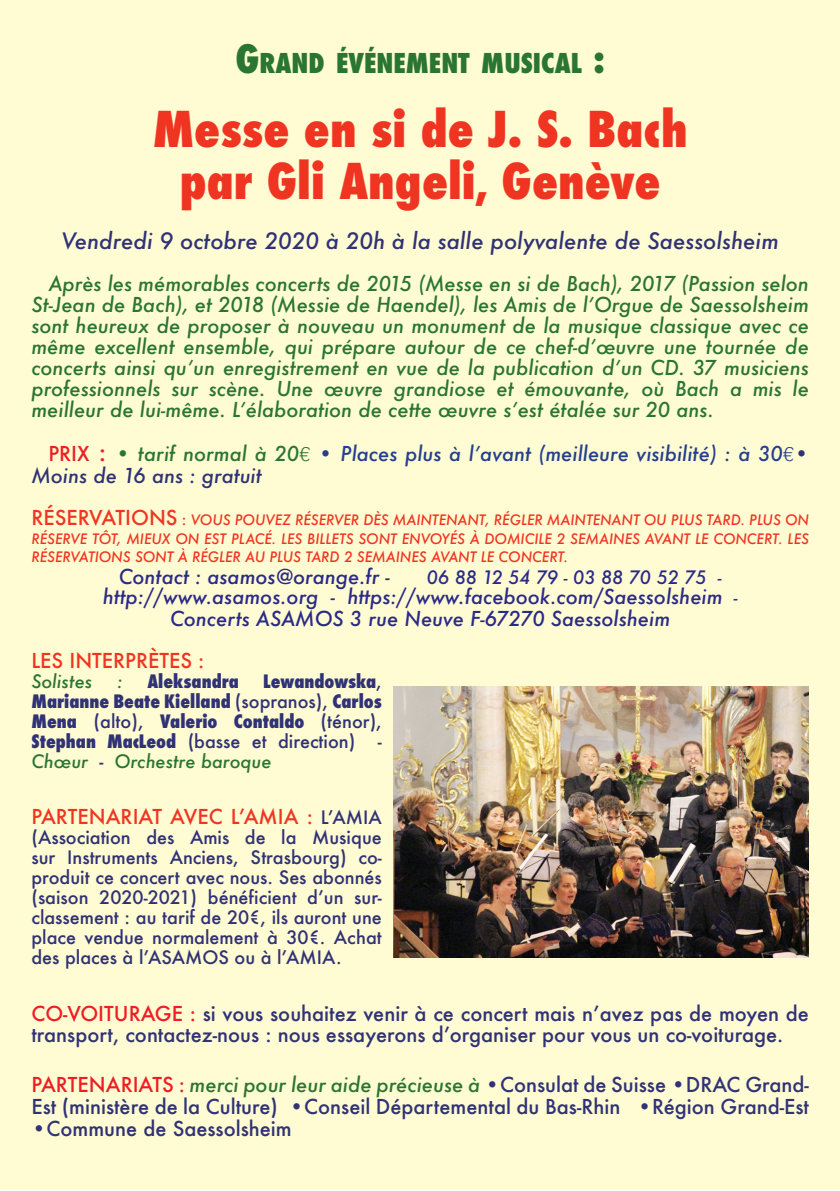
<style>
.page{position:relative;width:840px;height:1191px;background:#fff}
.page>*{position:absolute;margin:0;border:0;box-sizing:border-box;transform-origin:0 0}
.t1{font:800 condensed 48px/52px "Futura";color:#ef3522}
.t2{font:800 condensed 38px "Futura";color:#2a7531}
.t3{font:800 condensed 38px "Futura";color:#ef3522}
.t4{font:800 condensed 26.6px "Futura";color:#2a7531}
.t5{font:500 24px "Futura";color:#ee1d23}
.t6{font:italic 500 22px "Futura";color:#303276}
.t7{font:italic 500 20px/21px "Futura";color:#2a7531;text-align:right}
.t8{font:500 20px "Futura";color:#303276}
.t9{font:italic 500 20px/22px "Futura";color:#2b2a87}
.t10{font:italic 500 20px "Futura";color:#253f8e}
.t11{font:500 20px "Futura";color:#ef3522}
.t12{font:500 20px "Futura";color:#ee1d23}
.t13{font:italic 500 20px "Futura";color:#303276}
.t14{font:500 18px "Futura";color:#303276}
.t15{font:800 condensed 18px "Futura";color:#303276}
.t16{font:italic 500 18px "Futura";color:#2a7531}
.t17{font:italic 500 18px "Futura";color:#2b2a87}
.t18{font:italic 500 14px/18px "Futura";color:#ef3522}
.s1{font-size:38px}
.s2{color:#2a7531}
.s3{font-family:"Helvetica";font-weight:300;font-style:normal;color:#2a7531}
.s4{font-family:"Helvetica";font-weight:300;font-style:normal}
.s5{color:#303276}
.s6{font-style:normal;font-size:15px}
.s7{font-weight:500;font-stretch:normal}
.s8{color:#ee1d23}
.s9{font-style:normal;color:#ee1d23}
.s10{font-style:normal;color:#303276}
</style>
<div class="page">
<div style="left:0;top:0;width:839px;height:1189px;background:#fffbd3"></div>
<img style="left:393px;top:686px;width:415px;height:271px">
<h3 class="t4" style="left:235px;top:45px;width:348px"><span class="s1">G</span>RAND ÉVÉNEMENT MUSICAL</h3>
<h1 class="t1" style="left:501px;top:104px;width:187px;text-indent:-349px">Messe en si de .S.J Bach<br>Genève</h1>
<h2 class="t2" style="left:593px;top:33px;width:13px">:</h2>
<h1 class="t1" style="left:180px;top:156px;width:297px">par Gli Angeli</h1>
<p class="t6" style="left:62px;top:226px;width:718px">Vendredi 9 octobre 2020 à 20 àh la salle polyvalente de Saessolsheim</p>
<p class="t7" style="left:31px;top:273px;width:778px">Après les mémorables concerts de 2015 (Messe en si de Bach ,) 2017 (Passion selon St-Jean de Bach ,) et 2018 (Messie de Haendel ,) les Amis de ’l Orgue de Saessolsheim sont heureux de proposer à nouveau un monument de la musique classique avec ce même excellent ensemble, qui prépare autour de ce chef d- ’œuvre une tournée de concerts ainsi qu’un enregistrement en vue de la publication d’un CD. 37 musiciens le</p>
<h2 class="t3" style="left:475px;top:159px;width:13px">,</h2>
<p class="t7" style="left:31px;top:378px;width:683px;text-align:left">professionnels<br>meilleur de lui-même ’L. élaboration de cette œuvre ’s est étalée sur 20 ans.</p>
<p class="t10" style="left:115px;top:440px;width:694px"><span class="s2">• tarif normal à 20</span><span class="s3">€</span> • Places plus à ’l avant (meilleure visibilité) à: 30<span class="s4">€</span><span class="s5">•</span></p>
<p class="t7" style="left:393px;top:378px;width:93px">grandiose</p>
<p class="t7" style="left:674px;top:378px;width:46px">Bach</p>
<p class="t7" style="left:276px;top:378px;width:39px">Une</p>
<p class="t7" style="left:752px;top:378px;width:31px">mis</p>
<p class="t7" style="left:209px;top:378px;width:58px">scène.</p>
<p class="t7" style="left:524px;top:378px;width:108px">émouvante,</p>
<p class="t7" style="left:641px;top:378px;width:24px">où</p>
<p class="t7" style="left:496px;top:378px;width:19px">et</p>
<p class="t7" style="left:171px;top:378px;width:28px">sur</p>
<p class="t7" style="left:324px;top:378px;width:61px">œuvre</p>
<p class="t7" style="left:729px;top:378px;width:14px">a</p>
<p class="t12" style="left:48px;top:440px;width:43px">Prix</p>
<p class="t13" style="left:31px;top:462px;width:232px">Moins de 16 ans : gratuit</p>
<p class="t18" style="left:182px;top:511px;width:628px"><span class="s6">:</span> VOUS POUVEZ RÉSERVER DÈS MAINTENANT, RÉGLER MAINTENANT OU PLUS TARD. PLUS ON</p>
<p class="t5" style="left:99px;top:436px;width:9px">:</p>
<p class="t11" style="left:31px;top:504px;width:148px">RÉSERVATI ONS</p>
<p class="t18" style="left:31px;top:529px;width:778px">RÉSERVE TÔT, MIEUX ON EST PLACÉ. LES BILLETS SONT ENVOYÉS À DOMICILE 2 SEMAINES AVANT LE CONCERT. LES<br>RÉSERVATIONS SONT À RÉGLER AU PLUS TARD 2 SEMAINES AVANT LE CONCERT.</p>
<p class="t17" style="left:717px;top:564px;width:5px">-</p>
<p class="t9" style="left:119px;top:565px;width:272px">Contact : asamos@orange.fr -</p>
<p class="t17" style="left:426px;top:564px;width:281px">06 88 12 54 79 - 03 88 70 52 75</p>
<p class="t9" style="left:170px;top:585px;width:501px;text-indent:-67px">http://www.asamos.org<br>Concerts ASAMOS 3 rue Neuve F-67270 Saessolsheim</p>
<p class="t11" style="left:198px;top:646px;width:8px">:</p>
<p class="t9" style="left:347px;top:585px;width:376px">https://www.facebook.com/Saessolsheim</p>
<p class="t9" style="left:330px;top:585px;width:6px">-</p>
<p class="t17" style="left:733px;top:584px;width:5px">-</p>
<p class="t11" style="left:31px;top:646px;width:57px">LES inte</p>
<p class="t11" style="left:113px;top:646px;width:58px">rprètes</p>
<p class="t16" style="left:31px;top:668px;width:62px">Solistes</p>
<p class="t15" style="left:31px;top:688px;width:352px">Marianne Beate Kielland <span class="s7">(sopranos ,)</span> Carlos</p>
<p class="t14" style="left:320px;top:708px;width:63px">(ténor ,(</p>
<p class="t15" style="left:147px;top:668px;width:93px">Aleksandra</p>
<p class="t15" style="left:263px;top:668px;width:120px">Lewandowska<span class="s7">,</span></p>
<p class="t16" style="left:117px;top:668px;width:7px">:</p>
<p class="t14" style="left:94px;top:708px;width:51px">(alto ,)</p>
<p class="t15" style="left:160px;top:708px;width:59px">Valerio</p>
<p class="t15" style="left:234px;top:708px;width:72px">Contaldo</p>
<p class="t15" style="left:31px;top:708px;width:47px">Mena</p>
<p class="t14" style="left:187px;top:728px;width:54px">(basse</p>
<p class="t14" style="left:278px;top:728px;width:79px">direction(</p>
<p class="t15" style="left:31px;top:728px;width:66px">Stephan</p>
<p class="t15" style="left:107px;top:728px;width:71px">MacLeod</p>
<p class="t14" style="left:252px;top:728px;width:17px">et</p>
<p class="t14" style="left:378px;top:728px;width:5px">-</p>
<p class="t16" style="left:31px;top:748px;width:58px">Chœur</p>
<p class="t16" style="left:114px;top:748px;width:159px">Orchestre baroque</p>
<p class="t14" style="left:99px;top:748px;width:5px">-</p>
<p class="t11" style="left:31px;top:802px;width:257px">Partenariat avec ’l AMIA</p>
<p class="t11" style="left:306px;top:802px;width:8px">:</p>
<p class="t14" style="left:321px;top:804px;width:52px">’L AMIA</p>
<p class="t14" style="left:31px;top:824px;width:101px">(Association</p>
<p class="t14" style="left:31px;top:864px;width:352px">produit ce concert avec nous. Ses abonnés</p>
<p class="t14" style="left:146px;top:824px;width:30px">des</p>
<p class="t14" style="left:245px;top:824px;width:22px">de</p>
<p class="t14" style="left:281px;top:824px;width:17px">la</p>
<p class="t14" style="left:312px;top:824px;width:71px">Musique</p>
<p class="t14" style="left:190px;top:824px;width:41px">Amis</p>
<p class="t14" style="left:250px;top:844px;width:97px">Strasbourg)</p>
<p class="t14" style="left:169px;top:844px;width:70px">Anciens,</p>
<p class="t14" style="left:67px;top:844px;width:92px">I nstruments</p>
<p class="t14" style="left:31px;top:844px;width:25px">sur</p>
<p class="t14" style="left:358px;top:844px;width:25px">co-</p>
<p class="t14" style="left:208px;top:884px;width:90px">bénéficient</p>
<p class="t14" style="left:31px;top:884px;width:59px">(saison</p>
<p class="t14" style="left:99px;top:884px;width:99px">2020-2021)</p>
<p class="t14" style="left:307px;top:884px;width:38px">d’un</p>
<p class="t14" style="left:354px;top:884px;width:29px">sur-</p>
<p class="t14" style="left:31px;top:904px;width:352px">classement : au tarif de 20€, ils auront une</p>
<p class="t14" style="left:31px;top:924px;width:46px">place</p>
<p class="t14" style="left:85px;top:924px;width:61px">vendue</p>
<p class="t14" style="left:152px;top:924px;width:108px">normalement</p>
<p class="t14" style="left:334px;top:924px;width:49px">Achat</p>
<p class="t14" style="left:286px;top:924px;width:40px">30€.</p>
<p class="t14" style="left:267px;top:924px;width:12px">à</p>
<p class="t14" style="left:31px;top:944px;width:295px">des places ’là ASAMOS ou à ’l AMIA</p>
<p class="t8" style="left:190px;top:999px;width:620px"><span class="s8">:</span> si vous souhaitez venir à ce concert mais ’n avez pas de moyen de</p>
<p class="t14" style="left:336px;top:944px;width:7px">.</p>
<p class="t12" style="left:31px;top:999px;width:150px">Co-vo iturage</p>
<p class="t8" style="left:31px;top:1020px;width:753px">transport, contactez-nous : nous essayerons d’organiser pour vous un co-voiturage.</p>
<p class="t7" style="left:178px;top:1073px;width:535px"><span class="s9">:</span> merci pour leur aide précieuse à <span class="s10">•Consulat de Suisse •DRAC</span></p>
<p class="t8" style="left:745px;top:1070px;width:65px">Grand-</p>
<p class="t12" style="left:31px;top:1070px;width:51px">Partena</p>
<p class="t12" style="left:121px;top:1070px;width:31px">riats</p>
<p class="t8" style="left:31px;top:1114px;width:261px">•Commune de Saessolsheim</p>
<p class="t8" style="left:31px;top:1092px;width:590px">Est (ministère de la Culture) •Conseil Départemental du Bas-Rhin</p>
<p class="t8" style="left:636px;top:1092px;width:173px">•Région Grand-Est</p>
</div>
